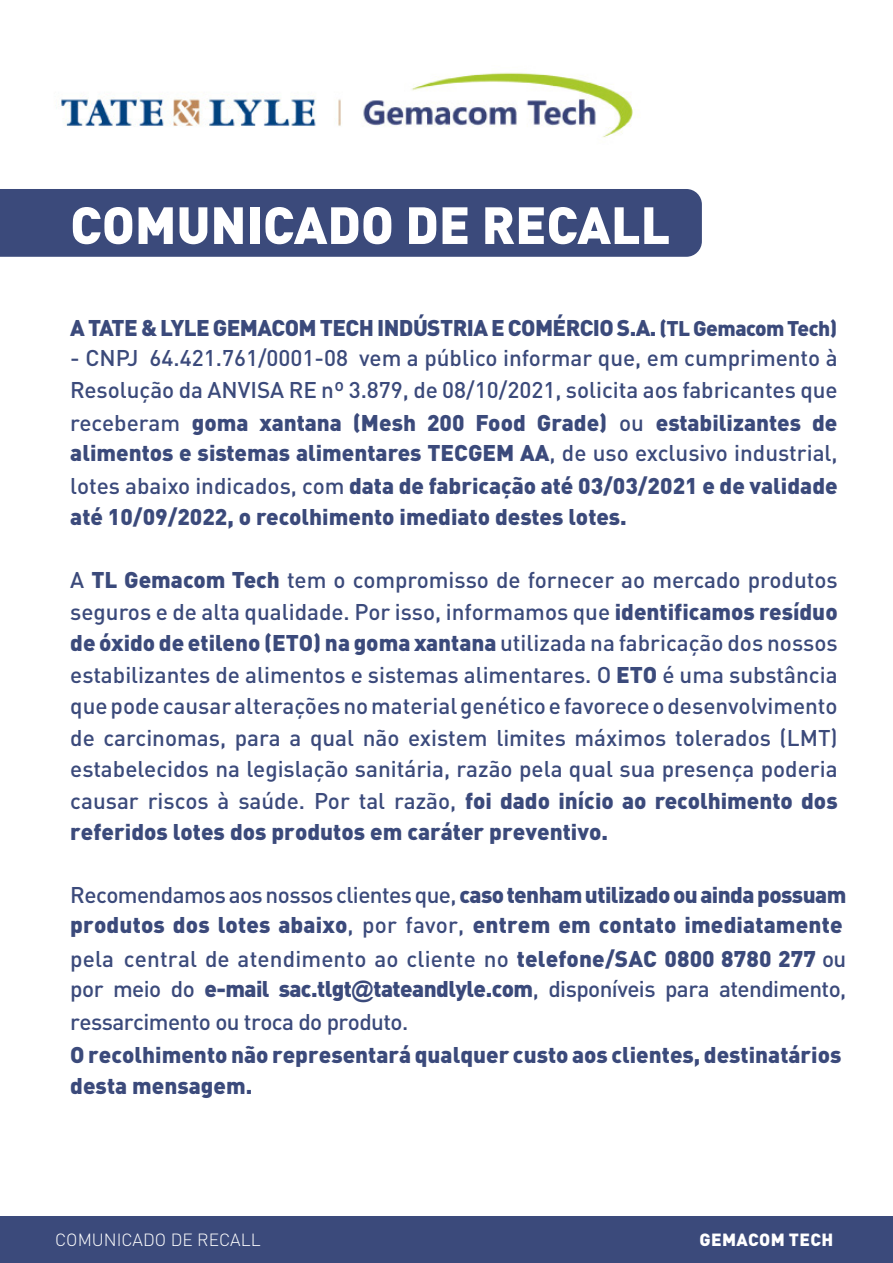
<style>
.page{position:relative;width:893px;height:1263px;background:#fff}
.page>*{position:absolute;margin:0;border:0;box-sizing:border-box;transform-origin:0 0}
.t1{font:900 51.45px "DIN Pro";color:#fff}
.t2{font:500 22.5px/31.5px "DIN Pro";color:#3b4a7b;text-align:justify}
.t3{font:900 22.5px/32.2px "DIN Pro";color:#3b4a7b}
.t4{font:500 22.5px/30.2px "DIN Pro";letter-spacing:-.025em;color:#3b4a7b}
.t5{font:900 22.5px "DIN Pro";letter-spacing:-.025em;color:#3b4a7b}
.t6{font:300 17.4px "DIN Pro";color:#fff}
.t7{font:900 17.4px "DIN Pro";letter-spacing:.02em;color:#fff}
.s1{font-size:21px}
.s2{font-weight:900}
.s3{font-weight:500}
.s4{font-family:"Arial";font-weight:700}
</style>
<div class="page">
<div style="left:0;top:189px;width:702px;height:68px;background:#3b4a7b"></div>
<div style="left:0;top:1216px;width:893px;height:47px;background:#3b4a7b"></div>
<img style="left:56px;top:72px;width:577px;height:66px">
<p class="t1" style="left:70px;top:181px;width:601px">COMUNICADO DE RECALL</p>
<p class="t5" style="left:70px;top:309px;width:769px">A TATE &amp; LYLE GEMACOM TECH INDÚSTRIA E COMÉRCIO S.A. <span class="s1">(TL Gemacom Tech)</span></p>
<p class="t2" style="left:70px;top:340px;width:769px;line-height:32.2px">- CNPJ 64.421.761/0001-08 vem a público informar que, em cumprimento à Resolução da ANVISA RE nº 3.879, de 08/10/2021, solicita aos fabricantes que receberam <span class="s2">goma xantana (Mesh 200 Food Grade)</span> ou <span class="s2">estabilizantes de</span></p>
<p class="t3" style="left:70px;top:434px;width:769px;text-align:justify">alimentos e sistemas alimentares TECGEM AA<span class="s3">, de uso exclusivo industrial, lotes abaixo indicados, com</span> data de fabricação até 03/03/2021 e de validade até 10/09/2022, o recolhimento imediato destes lotes.</p>
<p class="t2" style="left:70px;top:562px;width:769px">A <span class="s2">TL Gemacom Tech</span> tem o compromisso de fornecer ao mercado produtos seguros e de alta qualidade. Por isso, informamos que <span class="s2">identificamos resíduo de óxido de etileno (ETO) na goma xantana</span> utilizada na fabricação dos nossos estabilizantes de alimentos e sistemas alimentares. O <span class="s2">ETO</span> é uma substância que pode causar alterações no material genético e favorece o desenvolvimento de carcinomas, para a qual não existem limites máximos tolerados (LMT) estabelecidos na legislação sanitária, razão pela qual sua presença poderia causar riscos à saúde. Por tal razão, <span class="s2">foi dado início ao recolhimento dos referidos lotes dos produtos em caráter preventivo.</span></p>
<p class="t3" style="left:70px;top:877px;width:778px;line-height:29.8px"><span class="s3">Recomendamos aos nossos clientes que,</span> caso tenham utilizado ou ainda possuam produtos dos lotes abaixo<span class="s3">, por favor,</span> entrem em contato imediatamente</p>
<p class="t4" style="left:70px;top:941px;width:778px">pela central de atendimento ao cliente no <span class="s2">telefone/SAC 0800 8780 277</span> ou por meio do <span class="s2">e-mail sac.tlgt</span><span class="s4">@</span><span class="s2">tateandlyle.com</span>, disponíveis para atendimento,</p>
<p class="t3" style="left:70px;top:1003px;width:773px"><span class="s3">ressarcimento ou troca do produto.<br></span>O recolhimento não representará qualquer custo aos clientes, destinatários desta mensagem.</p>
<p class="t6" style="left:55px;top:1226px;width:207px">COMUNICADO DE RECALL</p>
<p class="t7" style="left:700px;top:1224px;width:135px">GEMACOM TECH</p>
</div>
